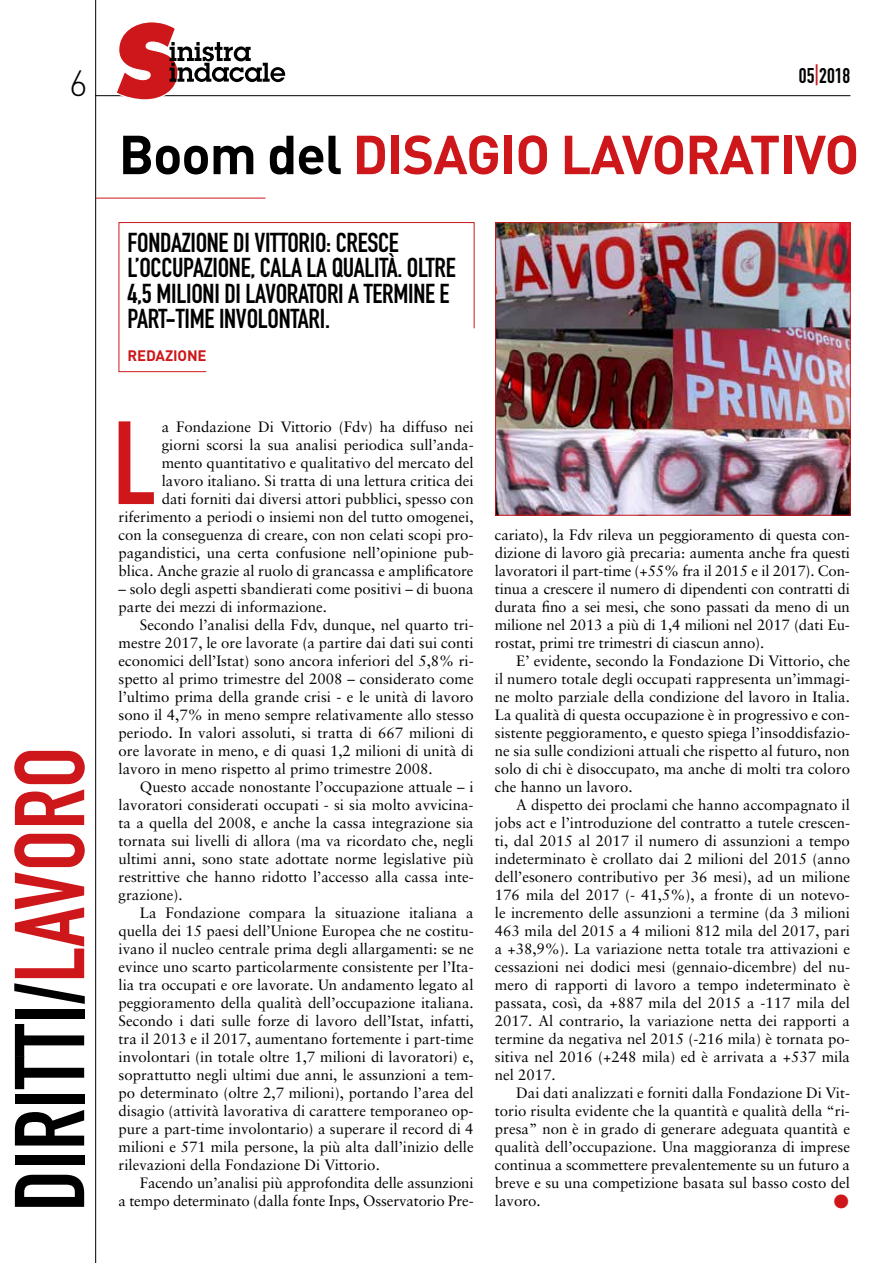
<style>
.page{position:relative;width:893px;height:1263px;background:#fff}
.page>*{position:absolute;margin:0;border:0;box-sizing:border-box;transform-origin:0 0}
.t1{font:116.1px "DIN Engschrift Std";color:#cd171a}
.t2{font:97.35px "DIN Engschrift Std";color:#000}
.t3{font:700 54px "DIN";letter-spacing:-.02em;color:#cd171a}
.t4{font:300 36px "DIN";color:#000}
.t5{font:27px/25.5px "DIN Engschrift Std";letter-spacing:-.01em;color:#000}
.t6{font:21px "DIN Engschrift Std";color:#000}
.t7{font:15px/18px "Sabon";color:#000;text-align:justify}
.t8{font:700 15px "DIN";letter-spacing:-.01em;color:#cd171a}
.t9{font:15px "Zapf Dingbats IT Cby BT";color:#cd171a}
.s1{color:#cd171a}
.s2{color:#000}
</style>
<div class="page">
<hr style="left:95px;top:95px;width:755px;height:1px;background:#000">
<svg style="left:115px;top:22px;width:170px;height:78px"></svg>
<hr style="left:95px;top:0;width:1px;height:1263px;background:#000">
<hr style="left:96px;top:198px;width:169px;height:1px;background:#cd171a">
<img style="left:497px;top:224px;width:352px;height:290px">
<div style="left:495px;top:222px;width:356px;height:294px;border:1px solid #cd171a"></div>
<svg style="left:118px;top:222px;width:357px;height:150px"></svg>
<h3 class="t4" style="left:69px;top:61px;width:20px">6</h3>
<h2 class="t2" style="left:-7px;top:1211px;width:466px;rotate:-90deg">DIRITTI/<span class="s1">LAVORO</span></h2>
<h3 class="t6" style="left:799px;top:63px;width:53px">05<span class="s1">|</span>2018</h3>
<h3 class="t3" style="left:119px;top:119px;width:742px"><span class="s2">Boom del</span> DISAGIO LAVORATIVO</h3>
<h3 class="t5" style="left:127px;top:230px;width:330px">FONDAZIONE DI VITTORIO: CRESCE L’OCCUPAZIONE, CALA LA QUALITÀ. OLTRE 4,5 MILIONI DI LAVORATORI A TERMINE E PART-TIME INVOLONTARI.</h3>
<p class="t8" style="left:127px;top:346px;width:81px">REDAZIONE</p>
<p class="t7" style="left:119px;top:418px;width:357px;text-align:right">a Fondazione Di Vittorio (Fdv) ha diffuso nei<br>giorni scorsi la sua analisi periodica sull’anda&shy;mento quantitativo e qualitativo del mercato del lavoro italiano. Si tratta di una lettura critica dei<br>dati forniti dai diversi attori pubblici, spesso con riferimento a periodi o insiemi non del tutto omogenei, con la conseguenza di creare, con non celati scopi pro&shy;pagandistici, una certa confusione nell’opinione pub&shy;blica. Anche grazie al ruolo di grancassa e amplificatore</p>
<p class="t7" style="left:119px;top:580px;width:357px">– solo degli aspetti sbandierati come positivi – di buona parte dei mezzi di informazione.</p>
<p class="t7" style="left:119px;top:616px;width:357px;text-indent:21px">Secondo l’analisi della Fdv, dunque, nel quarto tri&shy;mestre 2017, le ore lavorate (a partire dai dati sui conti economici dell’Istat) sono ancora inferiori del 5,8% ri&shy;spetto al primo trimestre del 2008 – considerato come l’ultimo prima della grande crisi - e le unità di lavoro sono il 4,7% in meno sempre relativamente allo stesso periodo. In valori assoluti, si tratta di 667 milioni di ore lavorate in meno, e di quasi 1,2 milioni di unità di lavoro in meno rispetto al primo trimestre 2008.</p>
<p class="t7" style="left:119px;top:778px;width:357px;text-indent:21px">Questo accade nonostante l’occupazione attuale – i lavoratori considerati occupati - si sia molto avvicina&shy;ta a quella del 2008, e anche la cassa integrazione sia tornata sui livelli di allora (ma va ricordato che, negli ultimi anni, sono state adottate norme legislative più restrittive che hanno ridotto l’accesso alla cassa inte&shy;grazione).</p>
<p class="t7" style="left:119px;top:904px;width:357px;text-indent:21px">La Fondazione compara la situazione italiana a quella dei 15 paesi dell’Unione Europea che ne costitu&shy;ivano il nucleo centrale prima degli allargamenti: se ne evince uno scarto particolarmente consistente per l’Ita&shy;lia tra occupati e ore lavorate. Un andamento legato al peggioramento della qualità dell’occupazione italiana.<br>Secondo i dati sulle forze di lavoro dell’Istat, infatti, tra il 2013 e il 2017, aumentano fortemente i part-time involontari (in totale oltre 1,7 milioni di lavoratori) e, soprattutto negli ultimi due anni, le assunzioni a tem&shy;po determinato (oltre 2,7 milioni), portando l’area del disagio (attività lavorativa di carattere temporaneo op&shy;pure a part-time involontario) a superare il record di 4 milioni e 571 mila persone, la più alta dall’inizio delle rilevazioni della Fondazione Di Vittorio.</p>
<p class="t7" style="left:119px;top:1174px;width:357px;text-align:right">Facendo un’analisi più approfondita delle assunzioni<br>a tempo determinato (dalla fonte Inps, Osservatorio Pre-</p>
<h1 class="t1" style="left:113px;top:395px;width:44px">L</h1>
<p class="t7" style="left:495px;top:526px;width:357px">cariato), la Fdv rileva un peggioramento di questa con&shy;dizione di lavoro già precaria: aumenta anche fra questi lavoratori il part-time (+55% fra il 2015 e il 2017). Con&shy;tinua a crescere il numero di dipendenti con contratti di durata fino a sei mesi, che sono passati da meno di un milione nel 2013 a più di 1,4 milioni nel 2017 (dati Eu&shy;rostat, primi tre trimestri di ciascun anno).</p>
<p class="t7" style="left:495px;top:652px;width:357px;text-indent:21px">E’ evidente, secondo la Fondazione Di Vittorio, che il numero totale degli occupati rappresenta un’immagi&shy;ne molto parziale della condizione del lavoro in Italia.<br>La qualità di questa occupazione è in progressivo e con&shy;sistente peggioramento, e questo spiega l’insoddisfazio&shy;ne sia sulle condizioni attuali che rispetto al futuro, non solo di chi è disoccupato, ma anche di molti tra coloro che hanno un lavoro.</p>
<p class="t7" style="left:495px;top:796px;width:357px;text-indent:21px">A dispetto dei proclami che hanno accompagnato il jobs act e l’introduzione del contratto a tutele crescen&shy;ti, dal 2015 al 2017 il numero di assunzioni a tempo indeterminato è crollato dai 2 milioni del 2015 (anno dell’esonero contributivo per 36 mesi), ad un milione 176 mila del 2017 (- 41,5%), a fronte di un notevo&shy;le incremento delle assunzioni a termine (da 3 milioni 463 mila del 2015 a 4 milioni 812 mila del 2017, pari a +38,9%). La variazione netta totale tra attivazioni e cessazioni nei dodici mesi (gennaio-dicembre) del nu&shy;mero di rapporti di lavoro a tempo indeterminato è passata, così, da +887 mila del 2015 a -117 mila del 2017. Al contrario, la variazione netta dei rapporti a termine da negativa nel 2015 (-216 mila) è tornata po&shy;sitiva nel 2016 (+248 mila) ed è arrivata a +537 mila nel 2017.</p>
<p class="t7" style="left:495px;top:1084px;width:357px;text-indent:21px">Dai dati analizzati e forniti dalla Fondazione Di Vit&shy;torio risulta evidente che la quantità e qualità della “ri&shy;presa” non è in grado di generare adeguata quantità e qualità dell’occupazione. Una maggioranza di imprese continua a scommettere prevalentemente su un futuro a breve e su una competizione basata sul basso costo del lavoro.</p>
<p class="t9" style="left:834px;top:1194px;width:16px">●</p>
</div>
